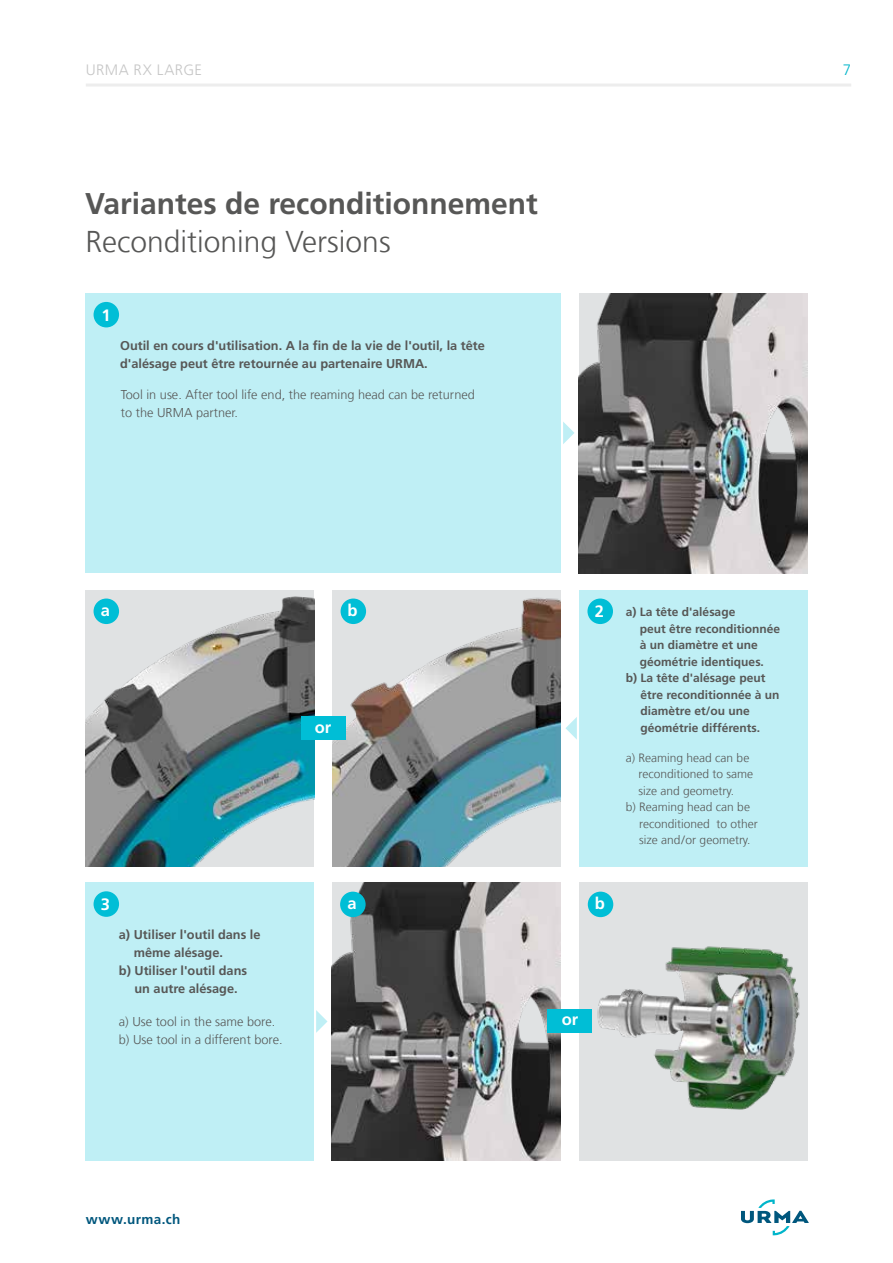
<style>
.page{position:relative;width:893px;height:1263px;background:#fff}
.page>*{position:absolute;margin:0;border:0;box-sizing:border-box;transform-origin:0 0}
.t1{font:700 30px "Frutiger LT Com";color:#575756}
.t2{font:300 30px "Frutiger LT Com";color:#575756}
.t3{font:700 16.5px "Frutiger LT Com";color:#fff}
.t4{font:300 15px "Frutiger LT Com";letter-spacing:.03em;color:#c6c6c6}
.t5{font:300 15px "Frutiger LT Com";color:#00b5ca}
.t6{font:700 13.5px "Frutiger LT Com";letter-spacing:.03em;color:#00577d}
.t7{font:700 12.75px/18px "Frutiger LT Com";color:#575756}
.t8{font:300 12.75px/18px "Frutiger LT Com";color:#575756}
.t9{font:700 12px "Frutiger LT Com";color:#575756}
.t10{font:300 12px "Frutiger LT Com";color:#575756}
</style>
<div class="page">
<svg style="left:741px;top:1199px;width:68px;height:36px"></svg>
<div style="left:85px;top:293px;width:476px;height:280px;background:#bfeff5"></div>
<div style="left:85px;top:883px;width:229px;height:278px;background:#bfeff5"></div>
<div style="left:579px;top:590px;width:229px;height:276px;background:#bfeff5"></div>
<img style="left:85px;top:595px;width:229px;height:271px">
<img style="left:332px;top:590px;width:229px;height:276px">
<img style="left:332px;top:883px;width:229px;height:278px">
<img style="left:579px;top:293px;width:229px;height:280px">
<div style="left:579px;top:883px;width:229px;height:278px;background:#e0e2e3"></div>
<img style="left:579px;top:904px;width:221px;height:206px">
<div style="left:301px;top:716px;width:44px;height:24px;background:#00bed6"></div>
<div style="left:548px;top:1009px;width:44px;height:23px;background:#00bed6"></div>
<div style="left:94px;top:302px;width:25px;height:25px;background:#00bed6;border-radius:50%"></div>
<div style="left:94px;top:891px;width:25px;height:26px;background:#00bed6;border-radius:50%"></div>
<div style="left:94px;top:598px;width:25px;height:26px;background:#00bed6;border-radius:50%"></div>
<div style="left:340px;top:892px;width:26px;height:25px;background:#00bed6;border-radius:50%"></div>
<div style="left:341px;top:598px;width:25px;height:26px;background:#00bed6;border-radius:50%"></div>
<div style="left:588px;top:892px;width:25px;height:25px;background:#00bed6;border-radius:50%"></div>
<div style="left:587px;top:598px;width:26px;height:26px;background:#00bed6;border-radius:50%"></div>
<svg style="left:565px;top:717px;width:12px;height:23px"></svg>
<svg style="left:316px;top:1010px;width:11px;height:23px"></svg>
<svg style="left:563px;top:422px;width:11px;height:22px"></svg>
<hr style="left:86px;top:84px;width:765px;height:3px;background:#ededed">
<p class="t4" style="left:86px;top:61px;width:118px">URMA RX LARGE</p>
<p class="t5" style="left:843px;top:61px;width:10px">7</p>
<h1 class="t1" style="left:85px;top:186px;width:454px">Variantes de reconditionnement</h1>
<h1 class="t2" style="left:86px;top:224px;width:307px">Reconditioning Versions</h1>
<p class="t3" style="left:101px;top:305px;width:11px">1</p>
<p class="t7" style="left:120px;top:336px;width:366px">Outil en cours d'utilisation. A la fin de la vie de l'outil, la tête d'alésage peut être retournée au partenaire URMA.</p>
<p class="t8" style="left:121px;top:386px;width:356px">Tool in use. After tool life end, the reaming head can be returned to the URMA partner.</p>
<p class="t3" style="left:101px;top:600px;width:11px">a</p>
<p class="t3" style="left:348px;top:600px;width:12px">b</p>
<p class="t3" style="left:315px;top:717px;width:18px">or</p>
<p class="t3" style="left:101px;top:895px;width:11px">3</p>
<p class="t7" style="left:119px;top:926px;width:143px">a) Utiliser l'outil dans le</p>
<p class="t7" style="left:134px;top:944px;width:91px">même alésage.</p>
<p class="t7" style="left:119px;top:962px;width:130px">b) Utiliser l'outil dans</p>
<p class="t7" style="left:134px;top:980px;width:105px">un autre alésage.</p>
<p class="t8" style="left:119px;top:1012px;width:165px">a) Use tool in the same bore. b) Use tool in a different bore.</p>
<p class="t3" style="left:347px;top:894px;width:11px">a</p>
<p class="t6" style="left:86px;top:1211px;width:96px">www.urma.ch</p>
<p class="t3" style="left:595px;top:602px;width:11px">2</p>
<p class="t3" style="left:595px;top:894px;width:12px">b</p>
<p class="t9" style="left:626px;top:605px;width:111px">a) La tête d'alésage</p>
<p class="t9" style="left:640px;top:621px;width:142px">peut être reconditionnée</p>
<p class="t9" style="left:640px;top:638px;width:119px">à un diamètre et une</p>
<p class="t9" style="left:640px;top:654px;width:126px">géométrie identiques.</p>
<p class="t9" style="left:626px;top:671px;width:141px">b) La tête d'alésage peut</p>
<p class="t9" style="left:641px;top:687px;width:140px">être reconditionnée à un</p>
<p class="t9" style="left:641px;top:704px;width:111px">diamètre et/ou une</p>
<p class="t9" style="left:641px;top:720px;width:121px">géométrie différents.</p>
<p class="t10" style="left:626px;top:750px;width:125px">a) Reaming head can be</p>
<p class="t10" style="left:639px;top:767px;width:116px">reconditioned to same</p>
<p class="t10" style="left:639px;top:783px;width:97px">size and geometry.</p>
<p class="t10" style="left:626px;top:800px;width:126px">b) Reaming head can be</p>
<p class="t10" style="left:639px;top:816px;width:120px">reconditioned to other</p>
<p class="t10" style="left:639px;top:833px;width:113px">size and/or geometry.</p>
<p class="t3" style="left:562px;top:1010px;width:18px">or</p>
</div>
